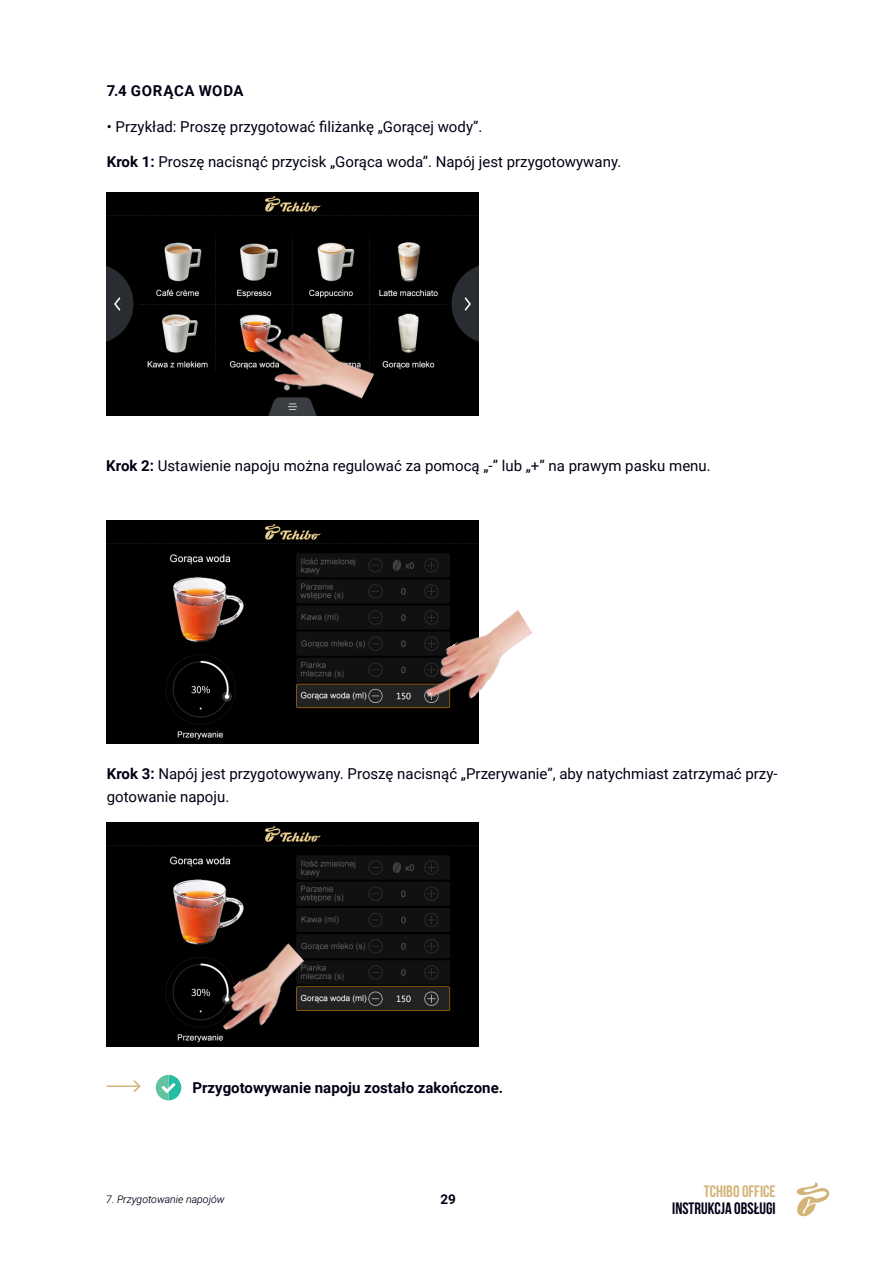
<style>
.page{position:relative;width:893px;height:1263px;background:#fff}
.page>*{position:absolute;margin:0;border:0;box-sizing:border-box;transform-origin:0 0}
.t1{font:700 16.5px "Bebas Neue";color:#000015}
.t2{font:700 16.5px "Bebas Neue";color:#d3b377}
.t3{font:15px/22.5px "Roboto";color:#000015}
.Überschrift_2{font:700 15px "Roboto";color:#000015}
.Überschrift_2-2{font:700 15px "Roboto";letter-spacing:.04em;color:#000015}
.t4{font:700 13.5px "Roboto";color:#000015}
.t5{font:italic 10.5px "Roboto";color:#000015}
.s1{font-weight:700}
</style>
<div class="page">
<svg style="left:797px;top:1182px;width:32px;height:34px"></svg>
<img style="left:107px;top:193px;width:372px;height:223px">
<img style="left:243px;top:315px;width:133px;height:101px">
<img style="left:106px;top:521px;width:372px;height:223px">
<img style="left:412px;top:605px;width:120px;height:112px">
<img style="left:107px;top:823px;width:372px;height:223px">
<img style="left:208px;top:940px;width:109px;height:105px">
<hr style="left:107px;top:1085px;width:33px;height:2px;background:#d3b377">
<svg style="left:132px;top:1080px;width:9px;height:13px"></svg>
<svg style="left:156px;top:1075px;width:25px;height:26px"></svg>
<p class="Überschrift_2-2" style="left:107px;top:80px;width:138px">7.4 GORĄCA WODA</p>
<p class="t3" style="left:107px;top:114px;width:377px">• Przykład: Proszę przygotować filiżankę „Gorącej wody”.</p>
<p class="t3" style="left:107px;top:150px;width:516px"><span class="s1">Krok 1:</span> Proszę nacisnąć przycisk „Gorąca woda”. Napój jest przygotowywany.</p>
<p class="t3" style="left:106px;top:454px;width:606px"><span class="s1">Krok 2:</span> Ustawienie napoju można regulować za pomocą „-” lub „+” na prawym pasku menu.</p>
<p class="t3" style="left:107px;top:762px;width:672px"><span class="s1">Krok 3:</span> Napój jest przygotowywany. Proszę nacisnąć „Przerywanie”, aby natychmiast zatrzymać przy&shy;gotowanie napoju.</p>
<p class="Überschrift_2" style="left:192px;top:1077px;width:312px">Przygotowywanie napoju zostało zakończone.</p>
<p class="t5" style="left:106px;top:1192px;width:120px">7. Przygotowanie napojów</p>
<p class="t4" style="left:440px;top:1190px;width:17px">29</p>
<p class="t2" style="left:704px;top:1182px;width:73px">TCHIBO OFFICE</p>
<p class="t1" style="left:672px;top:1199px;width:105px">INSTRUKCJA OBSŁUGI</p>
</div>
